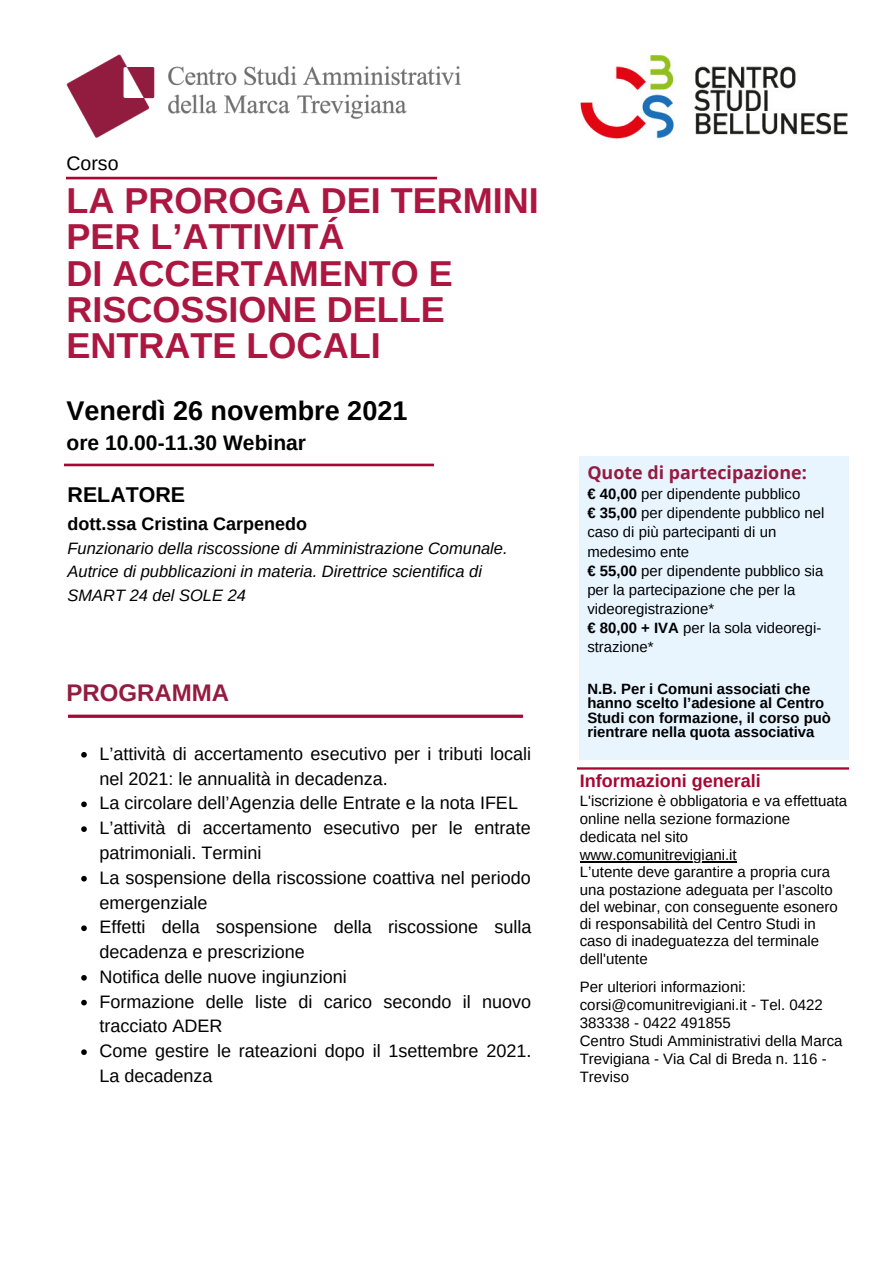
<style>
.page{position:relative;width:894px;height:1264px;background:#fff}
.page>*{position:absolute;margin:0;border:0;box-sizing:border-box;transform-origin:0 0}
.t1{font:700 36px/36px "Arimo";color:#ab1740}
.t2{font:700 27px "Arimo";color:#000}
.t3{font:700 24px "Arimo";color:#931c40}
.t4{font:700 21.45px "Arimo";color:#000}
.t5{font:700 21px "Arimo";color:#000}
.t6{font:19.5px "Arimo";color:#000}
.t7{font:18px/24.8px "Arimo";color:#000}
.t8{font:700 18px "Arimo";color:#000}
.t9{font:700 18px "Arimo";color:#a60733}
.t10{font:700 17.85px "Open Sans";color:#931c40}
.t11{font:italic 16.5px/23.7px "Arimo";color:#000}
.t12{font:15px/18px "Arimo";color:#000}
.t13{font:14.85px/19px "Arimo";color:#000}
.t14{font:700 14.85px/14.7px "Arimo";color:#000}
.s1{font-weight:700}
</style>
<div class="page">
<svg style="left:64px;top:463px;width:369px;height:3px"></svg>
<img style="left:66px;top:54px;width:395px;height:84px">
<svg style="left:66px;top:176px;width:370px;height:3px"></svg>
<div style="left:579px;top:456px;width:269px;height:303px;background:#e8f5ff"></div>
<svg style="left:577px;top:767px;width:271px;height:2px"></svg>
<svg style="left:69px;top:714px;width:453px;height:3px"></svg>
<img style="left:580px;top:55px;width:268px;height:84px">
<svg style="left:81px;top:752px;width:6px;height:5px"></svg>
<svg style="left:81px;top:801px;width:6px;height:6px"></svg>
<svg style="left:81px;top:826px;width:6px;height:6px"></svg>
<svg style="left:81px;top:875px;width:6px;height:6px"></svg>
<svg style="left:81px;top:925px;width:6px;height:6px"></svg>
<svg style="left:81px;top:975px;width:6px;height:5px"></svg>
<svg style="left:81px;top:999px;width:6px;height:6px"></svg>
<svg style="left:81px;top:1049px;width:6px;height:5px"></svg>
<hr style="left:579px;top:860px;width:157px;height:2px;background:#000">
<p class="t6" style="left:66px;top:152px;width:54px">Corso</p>
<p class="t1" style="left:66px;top:183px;width:473px">LA PROROGA DEI TERMINI<br>PER L’ATTIVITÁ</p>
<p class="t1" style="left:66px;top:255px;width:387px">DI ACCERTAMENTO E<br>RISCOSSIONE DELLE<br>ENTRATE LOCALI</p>
<p class="t2" style="left:66px;top:395px;width:342px">Venerdì 26 novembre 2021</p>
<p class="t5" style="left:66px;top:431px;width:241px">ore 10.00-11.30 Webinar</p>
<p class="t4" style="left:68px;top:482px;width:119px">RELATORE</p>
<p class="t8" style="left:68px;top:513px;width:241px">dott.ssa Cristina Carpenedo</p>
<p class="t11" style="left:68px;top:536px;width:441px">Funzionario della riscossione di Amministrazione Comunale.<br>Autrice di pubblicazioni in materia. Direttrice scientifica di<br>SMART 24 del SOLE 24</p>
<p class="t3" style="left:66px;top:679px;width:164px">PROGRAMMA</p>
<p class="t7" style="left:99px;top:741px;width:433px">L’attività di accertamento esecutivo per i tributi locali nel 2021: le annualità in decadenza.</p>
<p class="t7" style="left:99px;top:790px;width:420px">La circolare dell’Agenzia delle Entrate e la nota IFEL</p>
<p class="t7" style="left:99px;top:815px;width:432px">L’attività di accertamento esecutivo per le entrate patrimoniali. Termini</p>
<p class="t7" style="left:99px;top:865px;width:433px">La sospensione della riscossione coattiva nel periodo emergenziale</p>
<p class="t7" style="left:99px;top:914px;width:433px">Effetti della sospensione della riscossione sulla decadenza e prescrizione</p>
<p class="t7" style="left:99px;top:964px;width:249px">Notifica delle nuove ingiunzioni</p>
<p class="t7" style="left:99px;top:989px;width:433px">Formazione delle liste di carico secondo il nuovo tracciato ADER</p>
<p class="t7" style="left:99px;top:1038px;width:433px">Come gestire le rateazioni dopo il 1settembre 2021.<br>La decadenza</p>
<p class="t10" style="left:587px;top:459px;width:221px">Quote di partecipazione:</p>
<p class="t13" style="left:587px;top:485px;width:214px"><span class="s1">€ 40,00</span> per dipendente pubblico</p>
<p class="t13" style="left:587px;top:504px;width:238px"><span class="s1">€ 35,00</span> per dipendente pubblico nel caso di più partecipanti di un medesimo ente</p>
<p class="t13" style="left:587px;top:561px;width:238px"><span class="s1">€ 55,00</span> per dipendente pubblico sia per la partecipazione che per la videoregistrazione*</p>
<p class="t13" style="left:587px;top:618px;width:235px"><span class="s1">€ 80,00 + IVA</span> per la sola videoregi&shy;strazione*</p>
<p class="t14" style="left:587px;top:681px;width:245px">N.B. Per i Comuni associati che hanno scelto l’adesione al Centro Studi con formazione, il corso può rientrare nella quota associativa</p>
<p class="t9" style="left:579px;top:771px;width:182px">Informazioni generali</p>
<p class="t12" style="left:579px;top:791px;width:269px">L'iscrizione è obbligatoria e va effettuata online nella sezione formazione dedicata nel sito www.comunitrevigiani.it</p>
<p class="t12" style="left:579px;top:863px;width:259px;line-height:17.2px">L’utente deve garantire a propria cura una postazione adeguata per l’ascolto del webinar, con conseguente esonero</p>
<p class="t12" style="left:579px;top:915px;width:241px;line-height:17.2px">di responsabilità del Centro Studi in caso di inadeguatezza del terminale dell'utente</p>
<p class="t12" style="left:579px;top:978px;width:244px">Per ulteriori informazioni: corsi@comunitrevigiani.it - Tel. 0422<br>383338 - 0422 491855</p>
<p class="t12" style="left:579px;top:1032px;width:264px">Centro Studi Amministrativi della Marca<br>Trevigiana - Via Cal di Breda n. 116 -<br>Treviso</p>
</div>
